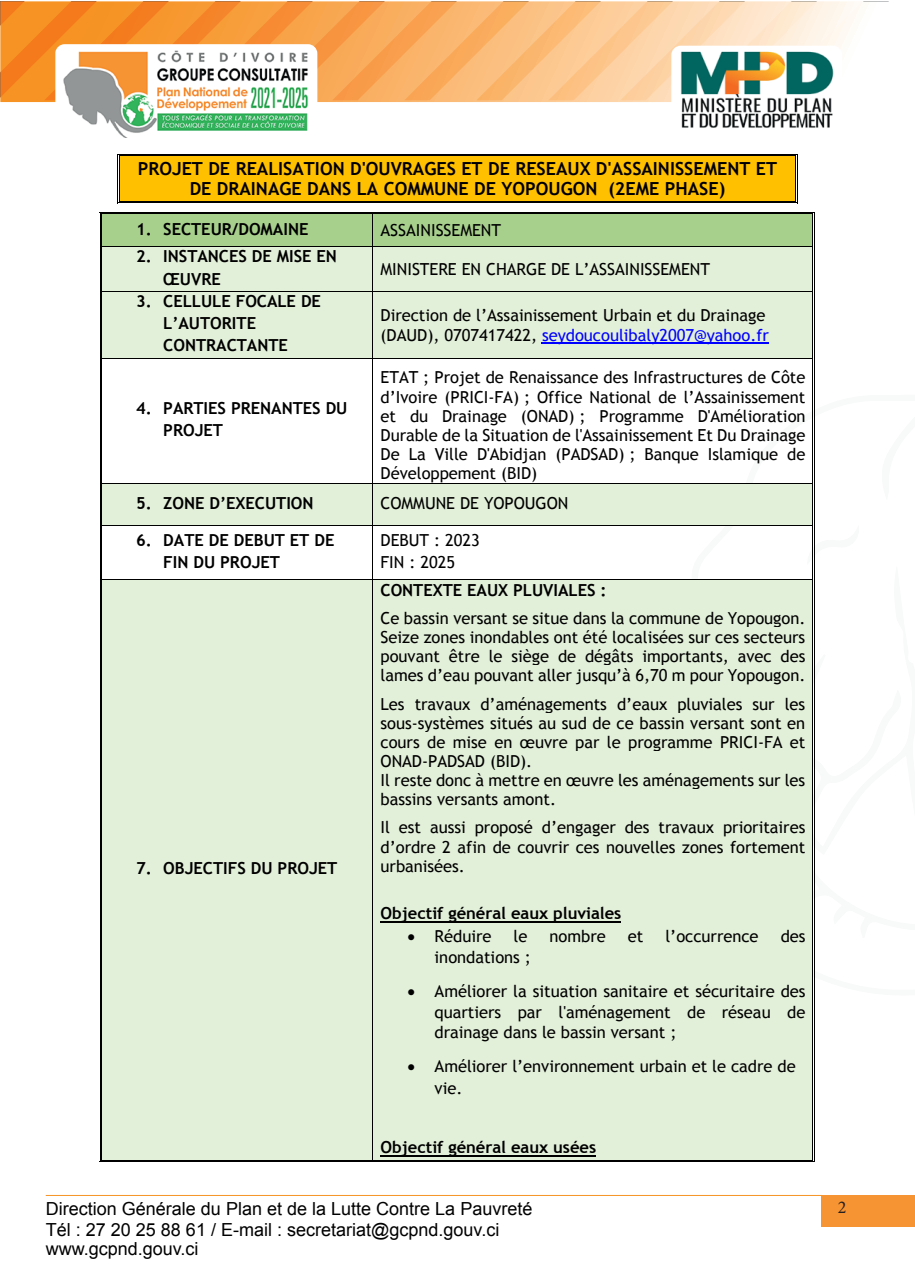
<style>
.page{position:relative;width:915px;height:1285px;background:#fff}
.page>*{position:absolute;margin:0;border:0;box-sizing:border-box;transform-origin:0 0}
.t1{font:18px/21.6px "Arial";color:#000001}
.t2{font:700 18px/20.9px "Trebuchet MS";color:#000;text-align:center}
.t3{font:18px "Minion Pro";color:#231f20}
.t4{font:16.5px/19.2px "Trebuchet MS";color:#000}
.t5{font:700 16.5px/22.4px "Trebuchet MS";color:#000}
.s1{color:#00f}
.s2{font-weight:700}
</style>
<div class="page">
<svg style="left:0;top:1px;width:889px;height:99px;background:#f9b977"></svg>
<hr style="left:46px;top:1194px;width:775px;height:1px;background:#f69324">
<img style="left:55px;top:44px;width:262px;height:94px">
<img style="left:671px;top:46px;width:171px;height:82px">
<div style="left:821px;top:1194px;width:93px;height:32px;background:#f69333"></div>
<div style="left:120px;top:156px;width:675px;height:22px;background:#ffc000"></div>
<hr style="left:120px;top:154px;width:675px;height:1px;background:#000">
<hr style="left:120px;top:155px;width:675px;height:1px;background:#000">
<div style="left:120px;top:178px;width:675px;height:23px;background:#ffc000"></div>
<hr style="left:120px;top:202px;width:675px;height:1px;background:#000">
<hr style="left:120px;top:201px;width:675px;height:1px;background:#000">
<svg style="left:117px;top:154px;width:3px;height:49px"></svg>
<svg style="left:795px;top:154px;width:2px;height:49px"></svg>
<div style="left:102px;top:214px;width:270px;height:32px;background:#a8d08d"></div>
<div style="left:373px;top:214px;width:439px;height:32px;background:#a8d08d"></div>
<hr style="left:102px;top:212px;width:270px;height:1px;background:#000">
<hr style="left:102px;top:213px;width:270px;height:1px;background:#000">
<hr style="left:374px;top:212px;width:438px;height:1px;background:#000">
<hr style="left:374px;top:213px;width:438px;height:1px;background:#000">
<hr style="left:101px;top:214px;width:1px;height:32px;background:#000">
<hr style="left:100px;top:214px;width:1px;height:32px;background:#000">
<hr style="left:372px;top:214px;width:1px;height:32px;background:#000">
<hr style="left:813px;top:214px;width:1px;height:32px;background:#000">
<hr style="left:812px;top:214px;width:1px;height:32px;background:#000">
<div style="left:102px;top:247px;width:270px;height:44px;background:#e2efd9"></div>
<div style="left:373px;top:247px;width:439px;height:44px;background:#e2efd9"></div>
<hr style="left:102px;top:246px;width:270px;height:1px;background:#000">
<hr style="left:372px;top:246px;width:440px;height:1px;background:#000">
<hr style="left:101px;top:247px;width:1px;height:44px;background:#000">
<hr style="left:100px;top:247px;width:1px;height:44px;background:#000">
<hr style="left:372px;top:247px;width:1px;height:44px;background:#000">
<hr style="left:813px;top:247px;width:1px;height:44px;background:#000">
<hr style="left:812px;top:247px;width:1px;height:44px;background:#000">
<div style="left:102px;top:292px;width:270px;height:66px;background:#e2efd9"></div>
<div style="left:373px;top:292px;width:439px;height:66px;background:#e2efd9"></div>
<hr style="left:542px;top:343px;width:226px;height:1px;background:#00f">
<hr style="left:102px;top:291px;width:270px;height:1px;background:#000">
<hr style="left:372px;top:291px;width:440px;height:1px;background:#000">
<hr style="left:101px;top:292px;width:1px;height:66px;background:#000">
<hr style="left:100px;top:292px;width:1px;height:66px;background:#000">
<hr style="left:372px;top:292px;width:1px;height:66px;background:#000">
<hr style="left:813px;top:292px;width:1px;height:66px;background:#000">
<hr style="left:812px;top:292px;width:1px;height:66px;background:#000">
<hr style="left:102px;top:358px;width:270px;height:1px;background:#000">
<hr style="left:372px;top:358px;width:440px;height:1px;background:#000">
<hr style="left:101px;top:358px;width:1px;height:125px;background:#000">
<hr style="left:100px;top:358px;width:1px;height:125px;background:#000">
<hr style="left:372px;top:358px;width:1px;height:125px;background:#000">
<hr style="left:813px;top:358px;width:1px;height:125px;background:#000">
<hr style="left:812px;top:358px;width:1px;height:125px;background:#000">
<div style="left:102px;top:483px;width:270px;height:42px;background:#e2efd9"></div>
<div style="left:373px;top:483px;width:439px;height:42px;background:#e2efd9"></div>
<hr style="left:102px;top:483px;width:270px;height:1px;background:#000">
<hr style="left:372px;top:483px;width:440px;height:1px;background:#000">
<hr style="left:101px;top:483px;width:1px;height:42px;background:#000">
<hr style="left:100px;top:483px;width:1px;height:42px;background:#000">
<hr style="left:372px;top:483px;width:1px;height:42px;background:#000">
<hr style="left:813px;top:483px;width:1px;height:42px;background:#000">
<hr style="left:812px;top:483px;width:1px;height:42px;background:#000">
<hr style="left:102px;top:525px;width:270px;height:1px;background:#000">
<hr style="left:372px;top:525px;width:440px;height:1px;background:#000">
<svg style="left:812px;top:524px;width:3px;height:41px"></svg>
<hr style="left:101px;top:526px;width:1px;height:53px;background:#000">
<hr style="left:100px;top:526px;width:1px;height:53px;background:#000">
<hr style="left:372px;top:526px;width:1px;height:53px;background:#000">
<hr style="left:813px;top:526px;width:1px;height:53px;background:#000">
<hr style="left:812px;top:526px;width:1px;height:53px;background:#000">
<div style="left:102px;top:580px;width:270px;height:579px;background:#e2efd9"></div>
<div style="left:373px;top:580px;width:439px;height:579px;background:#e2efd9"></div>
<hr style="left:380px;top:921px;width:241px;height:1px;background:#000">
<hr style="left:380px;top:1154px;width:216px;height:2px;background:#000">
<hr style="left:102px;top:579px;width:270px;height:1px;background:#000">
<hr style="left:372px;top:579px;width:440px;height:1px;background:#000">
<hr style="left:101px;top:580px;width:1px;height:579px;background:#000">
<hr style="left:100px;top:580px;width:1px;height:579px;background:#000">
<hr style="left:102px;top:1160px;width:270px;height:1px;background:#000">
<hr style="left:102px;top:1159px;width:270px;height:1px;background:#000">
<hr style="left:372px;top:580px;width:1px;height:579px;background:#000">
<hr style="left:374px;top:1160px;width:438px;height:1px;background:#000">
<hr style="left:374px;top:1159px;width:438px;height:1px;background:#000">
<hr style="left:813px;top:580px;width:1px;height:579px;background:#000">
<hr style="left:812px;top:580px;width:1px;height:579px;background:#000">
<p class="t2" style="left:138px;top:158px;width:640px">PROJET DE REALISATION D'OUVRAGES ET DE RESEAUX D'ASSAINISSEMENT ET<br>DE DRAINAGE DANS LA COMMUNE DE YOPOUGON (2EME PHASE)</p>
<p class="t5" style="left:136px;top:217px;width:174px">1. SECTEUR/DOMAINE</p>
<p class="t4" style="left:380px;top:221px;width:122px">ASSAINISSEMENT</p>
<p class="t5" style="left:163px;top:245px;width:175px;text-indent:-27px">2. INSTANCES DE MISE EN<br>ŒUVRE</p>
<p class="t4" style="left:380px;top:260px;width:331px">MINISTERE EN CHARGE DE L’ASSAINISSEMENT</p>
<p class="t5" style="left:163px;top:290px;width:159px;line-height:21.9px;text-indent:-27px">3. CELLULE FOCALE DE<br>L’AUTORITE<br>CONTRACTANTE</p>
<p class="t5" style="left:163px;top:397px;width:186px;text-indent:-27px">4. PARTIES PRENANTES DU<br>PROJET</p>
<p class="t4" style="left:380px;top:306px;width:390px">Direction de l’Assainissement Urbain et du Drainage (DAUD), 0707417422, <span class="s1">seydoucoulibaly2007@yahoo.fr</span></p>
<p class="t4" style="left:380px;top:368px;width:426px;text-align:justify">ETAT ; Projet de Renaissance des Infrastructures de Côte d’Ivoire (PRICI-FA) ; Office National de l’Assainissement et du Drainage (ONAD) ; Programme D'Amélioration Durable de la Situation de l'Assainissement Et Du Drainage De La Ville D'Abidjan (PADSAD) ; Banque Islamique de Développement (BID)</p>
<p class="t5" style="left:136px;top:491px;width:179px">5. ZONE D’EXECUTION</p>
<p class="t4" style="left:380px;top:493px;width:189px">COMMUNE DE YOPOUGON</p>
<p class="t5" style="left:163px;top:529px;width:172px;text-indent:-27px">6. DATE DE DEBUT ET DE<br>FIN DU PROJET</p>
<p class="t4" style="left:380px;top:529px;width:101px;line-height:22.4px">DEBUT : 2023<br>FIN : 2025</p>
<p class="t5" style="left:136px;top:856px;width:202px">7. OBJECTIFS DU PROJET</p>
<p class="t4" style="left:380px;top:576px;width:426px;line-height:28px"><span class="s2">CONTEXTE EAUX PLUVIALES :<br></span>Ce bassin versant se situe dans la commune de Yopougon.</p>
<p class="t4" style="left:380px;top:627px;width:426px;text-align:justify">Seize zones inondables ont été localisées sur ces secteurs pouvant être le siège de dégâts importants, avec des lames d’eau pouvant aller jusqu’à 6,70 m pour Yopougon.</p>
<p class="t4" style="left:380px;top:694px;width:426px">Les travaux d’aménagements d’eaux pluviales sur les sous-systèmes situés au sud de ce bassin versant sont en cours de mise en œuvre par le programme PRICI-FA et ONAD-PADSAD (BID).<br>Il reste donc à mettre en œuvre les aménagements sur les bassins versants amont.</p>
<p class="t4" style="left:380px;top:818px;width:426px;text-align:justify">Il est aussi proposé d’engager des travaux prioritaires d’ordre 2 afin de couvrir ces nouvelles zones fortement urbanisées.</p>
<p class="t5" style="left:380px;top:901px;width:242px">Objectif général eaux pluviales</p>
<p class="t4" style="left:407px;top:926px;width:85px">• Réduire</p>
<p class="t4" style="left:513px;top:926px;width:15px">le</p>
<p class="t4" style="left:549px;top:926px;width:58px">nombre</p>
<p class="t4" style="left:627px;top:926px;width:17px">et</p>
<p class="t4" style="left:665px;top:926px;width:95px">l’occurrence</p>
<p class="t4" style="left:780px;top:926px;width:26px">des</p>
<p class="t4" style="left:434px;top:947px;width:98px">inondations ;</p>
<p class="t4" style="left:434px;top:980px;width:372px;line-height:20.7px;text-align:justify;text-indent:-27px">• Améliorer la situation sanitaire et sécuritaire des quartiers par l'aménagement de réseau de drainage dans le bassin versant ;</p>
<p class="t4" style="left:434px;top:1055px;width:362px;line-height:21.9px;text-indent:-27px">• Améliorer l’environnement urbain et le cadre de vie.</p>
<p class="t5" style="left:380px;top:1135px;width:217px">Objectif général eaux usées</p>
<p class="t1" style="left:46px;top:1197px;width:488px">Direction Générale du Plan et de la Lutte Contre La Pauvreté<br>Tél : 27 20 25 88 61 / E-mail : secretariat@gcpnd.gouv.ci</p>
<p class="t1" style="left:46px;top:1237px;width:154px">www.gcpnd.gouv.ci</p>
<p class="t3" style="left:837px;top:1194px;width:10px">2</p>
</div>
